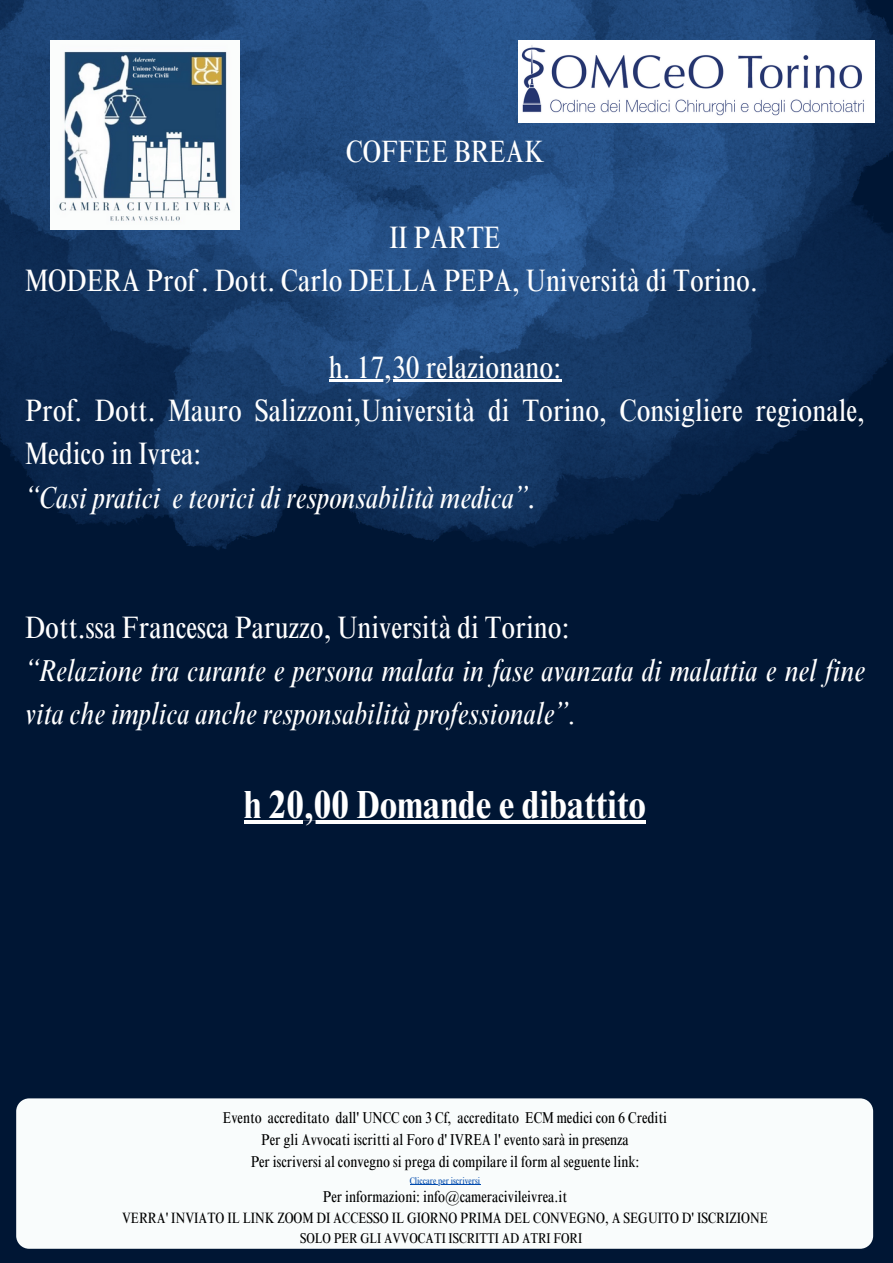
<style>
.page{position:relative;width:893px;height:1263px;background:#001634}
.page>*{position:absolute;margin:0;border:0;box-sizing:border-box;transform-origin:0 0}
.t1{font:700 condensed 39.3px "Times NRMT Pro";color:#fff}
.t2{font:condensed 31.05px/43.3px "Times NRMT Pro";color:#fff}
.t3{font:italic condensed 31.05px/43.3px "Times NRMT Pro";color:#fff}
.t4{font:condensed 30.83px "Times NRMT Pro";color:#fff}
.t5{font:condensed 15.75px "Times NRMT Pro";color:#000}
.t6{font:condensed 15px "Times NRMT Pro";color:#000}
.t7{font:condensed 14.25px "Times NRMT Pro";color:#000}
.t8{font:condensed 9.52px "Times NRMT Pro";color:#004aad}
.s1{font-style:italic}
.s2{font-style:normal}
.s3{color:#fff}
</style>
<div class="page">
<img style="left:0;top:0;width:893px;height:550px">
<hr style="left:329px;top:379px;width:232px;height:3px;background:#fff">
<hr style="left:244px;top:820px;width:113px;height:4px;background:#fff">
<hr style="left:357px;top:820px;width:289px;height:4px;background:#fff">
<div style="left:16px;top:1098px;width:857px;height:151px;background:#f9fcfc"></div>
<hr style="left:410px;top:1184px;width:70px;height:1px;background:#004aad">
<img style="left:50px;top:40px;width:190px;height:190px">
<img style="left:518px;top:41px;width:356px;height:81px">
<p class="t4" style="left:346px;top:140px;width:199px">COFFEE BREAK</p>
<p class="t2" style="left:25px;top:219px;width:734px;text-indent:364px">II PARTE<br>MODERA Prof . Dott. Carlo DELLA PEPA, Università di Torino.</p>
<p class="t2" style="left:25px;top:349px;width:841px;text-indent:304px">h. 17,30 relazionano:<br>Prof. Dott. Mauro Salizzoni,Università di Torino, Consigliere regionale, Medico in Ivrea:<br><span class="s1">“Casi pratici e teorici di responsabilità medica”</span>.</p>
<h2 class="t3" style="left:25px;top:609px;width:841px"><span class="s2">Dott.ssa Francesca Paruzzo, Università di Torino:<br></span>“Relazione tra curante e persona malata in fase avanzata di malattia e nel fine vita che implica anche responsabilità professionale”.</h2>
<h3 class="t1" style="left:244px;top:790px;width:404px">h 20,00 Domande e dibattito</h3>
<h3 class="t5" style="left:223px;top:1112px;width:446px">Evento accreditato dall' UNCC con 3 Cf, accreditato ECM medici con 6 Crediti</h3>
<h3 class="t5" style="left:261px;top:1134px;width:369px">Per gli Avvocati iscritti al Foro d' IVREA l' evento sarà in presenza</h3>
<h1 class="t5" style="left:251px;top:1156px;width:390px">Per iscriversi al convegno si prega di compilare il form al seguente link:</h1>
<p class="t8" style="left:410px;top:1176px;width:72px">Cliccare per iscriversi</p>
<p class="t5" style="left:323px;top:1191px;width:246px">Per informazioni: info@cameracivileivrea.it</p>
<p class="t6" style="left:122px;top:1213px;width:647px">VERRA' INVIATO IL LINK ZOOM DI ACCESSO IL GIORNO PRIMA DEL CONVEGNO, A SEGUITO D' ISCRIZIONE</p>
<p class="t7" style="left:300px;top:1233px;width:291px">SOLO PER GLI AVVOCATI ISCRITTI AD ATRI FORI<span class="s3">E</span></p>
</div>
